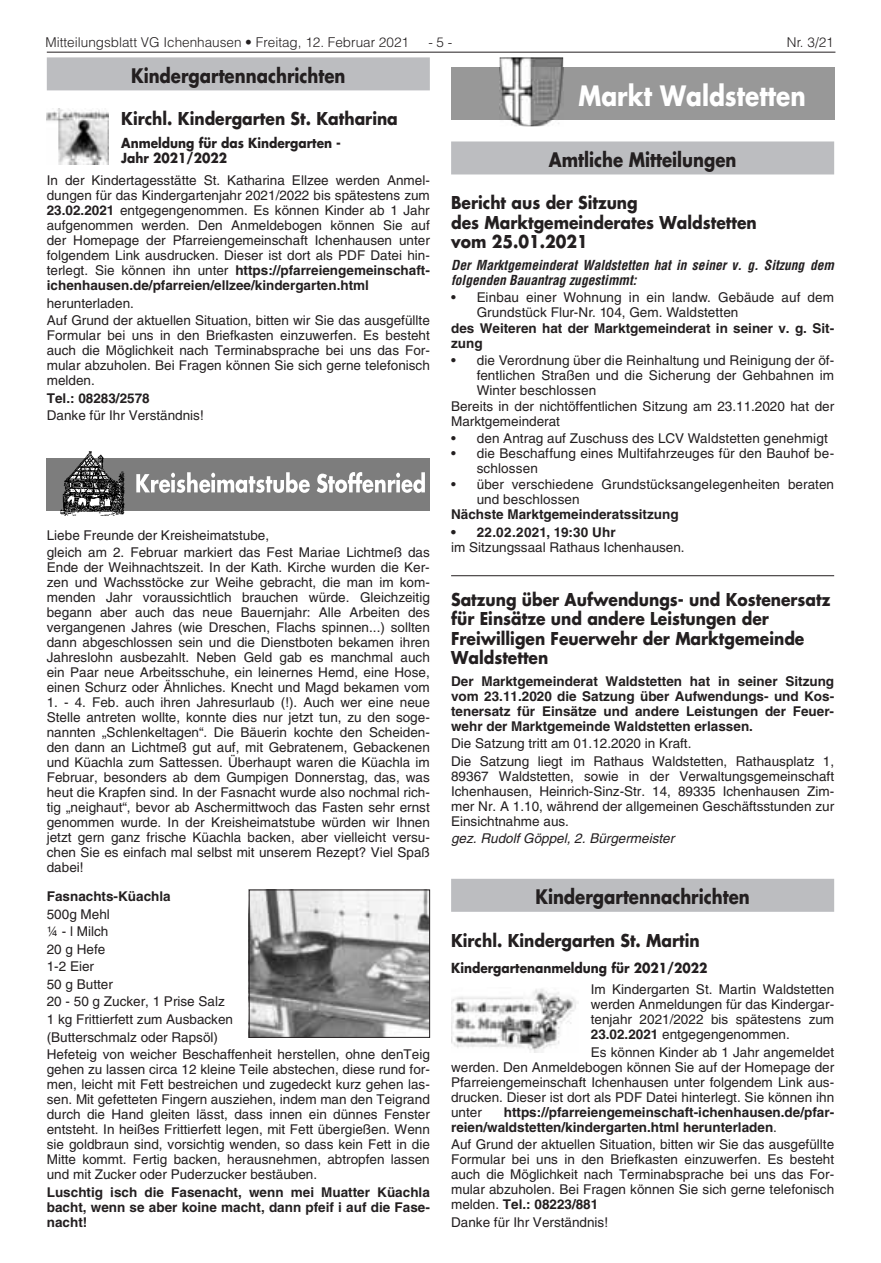
<style>
.page{position:relative;width:881px;height:1263px;background:#fff}
.page>*{position:absolute;margin:0;border:0;box-sizing:border-box;transform-origin:0 0}
.t1{font:700 27.3px "Futura LT";color:#fff;scale:.85 1}
.t2{font:700 19.5px "Futura LT";color:#231f20;scale:.85 1}
.t3{font:700 17.25px/19.5px "Futura LT";color:#231f20;scale:.9 1}
.t4{font:13.5px/15px "Helvetica LT";color:#231f20;text-align:justify}
.t5{font:700 13.5px/15px "Helvetica LT";color:#231f20}
.t6{font:italic 700 condensed 13.5px/15px "Helvetica LT";color:#231f20}
.t7{font:700 13.5px/15px "Futura LT";color:#231f20;scale:.9 1}
.t8{font:300 13.5px "Helvetica LT";color:#231f20}
.t9{font:italic 13.5px "Helvetica LT";color:#231f20}
.t10{font:700 13.5px "Helvetica LT";letter-spacing:.02em;color:#231f20}
.s1{font-weight:700}
.s2{font-weight:400}
</style>
<div class="page">
<hr style="left:47px;top:52px;width:788px;height:1px;background:#231f20">
<div style="left:451px;top:141px;width:382px;height:33px;background:#bcbdc0"></div>
<hr style="left:451px;top:575px;width:382px;height:1px;background:#231f20">
<div style="left:451px;top:879px;width:382px;height:33px;background:#bcbdc0"></div>
<div style="left:451px;top:67px;width:382px;height:53px;background:#989898"></div>
<img style="left:499px;top:57px;width:64px;height:69px">
<img style="left:499px;top:67px;width:64px;height:53px">
<img style="left:451px;top:989px;width:126px;height:64px">
<div style="left:47px;top:57px;width:382px;height:33px;background:#bcbdc0"></div>
<img style="left:47px;top:109px;width:61px;height:56px">
<div style="left:47px;top:458px;width:382px;height:52px;background:#7d7d7d"></div>
<svg style="left:136px;top:472px;width:289px;height:21px"></svg>
<img style="left:60px;top:451px;width:70px;height:65px">
<img style="left:251px;top:892px;width:176px;height:143px">
<div style="left:249px;top:890px;width:180px;height:147px;border:1px solid #231f20"></div>
<p class="t8" style="left:45px;top:34px;width:365px">Mitteilungsblatt VG Ichenhausen • Freitag, 12. Februar 2021</p>
<p class="t8" style="left:428px;top:34px;width:26px">- 5 -</p>
<p class="t8" style="left:786px;top:34px;width:48px">Nr. 3/21</p>
<h1 class="t1" style="left:578px;top:77px;width:268px">Markt Waldstetten</h1>
<h2 class="t2" style="left:131px;top:62px;width:254px">Kindergartennachrichten</h2>
<p class="t3" style="left:121px;top:109px;width:309px">Kirchl. Kindergarten St. Katharina</p>
<p class="t7" style="left:121px;top:136px;width:245px">Anmeldung für das Kindergarten -<br>Jahr 2021/2022</p>
<p class="t4" style="left:47px;top:173px;width:384px">In der Kindertagesstätte St. Katharina Ellzee werden Anmel&shy;dungen für das Kindergartenjahr 2021/2022 bis spätestens zum <span class="s1">23.02.2021</span> entgegengenommen. Es können Kinder ab 1 Jahr aufgenommen werden. Den Anmeldebogen können Sie auf der Homepage der Pfarreiengemeinschaft Ichenhausen unter folgendem Link ausdrucken. Dieser ist dort als PDF Datei hin&shy;terlegt. Sie können ihn unter <span class="s1">https://pfarreiengemeinschaft&shy;ichenhausen.de/pfarreien/ellzee/kindergarten.html</span></p>
<p class="t4" style="left:47px;top:294px;width:384px;line-height:17.5px">herunterladen.<br>Auf Grund der aktuellen Situation, bitten wir Sie das ausgefüllte</p>
<p class="t4" style="left:47px;top:328px;width:384px">Formular bei uns in den Briefkasten einzuwerfen. Es besteht auch die Möglichkeit nach Terminabsprache bei uns das For&shy;mular abzuholen. Bei Fragen können Sie sich gerne telefonisch melden.</p>
<p class="t5" style="left:47px;top:390px;width:104px">Tel.: 08283/2578</p>
<p class="t4" style="left:47px;top:408px;width:158px">Danke für Ihr Verständnis!</p>
<h2 class="t2" style="left:548px;top:146px;width:222px">Amtliche Mitteilungen</h2>
<p class="t3" style="left:451px;top:193px;width:341px">Bericht aus der Sitzung<br>des Marktgemeinderates Waldstetten vom 25.01.2021</p>
<p class="t6" style="left:451px;top:257px;width:384px">Der Marktgemeinderat Waldstetten hat in seiner v. g. Sitzung dem folgenden Bauantrag zugestimmt:</p>
<p class="t4" style="left:476px;top:290px;width:359px;text-indent:-26px">• Einbau einer Wohnung in ein landw. Gebäude auf dem<br>Grundstück Flur-Nr. 104, Gem. Waldstetten</p>
<p class="t5" style="left:451px;top:320px;width:384px">des Weiteren hat der Marktgemeinderat in seiner v. g. Sit&shy;zung</p>
<p class="t4" style="left:451px;top:353px;width:384px">• die Verordnung über die Reinhaltung und Reinigung der öf-</p>
<p class="t4" style="left:476px;top:368px;width:359px">fentlichen Straßen und die Sicherung der Gehbahnen im</p>
<p class="t4" style="left:476px;top:383px;width:121px">Winter beschlossen</p>
<p class="t4" style="left:451px;top:398px;width:384px">Bereits in der nichtöffentlichen Sitzung am 23.11.2020 hat der</p>
<p class="t4" style="left:451px;top:413px;width:110px">Marktgemeinderat</p>
<p class="t4" style="left:451px;top:431px;width:378px">• den Antrag auf Zuschuss des LCV Waldstetten genehmigt</p>
<p class="t4" style="left:476px;top:446px;width:359px;text-indent:-26px">• die Beschaffung eines Multifahrzeuges für den Bauhof be&shy;schlossen</p>
<p class="t4" style="left:476px;top:476px;width:359px;text-indent:-26px">• über verschiedene Grundstücksangelegenheiten beraten und beschlossen</p>
<p class="t5" style="left:451px;top:507px;width:229px">Nächste Marktgemeinderatssitzung</p>
<p class="t10" style="left:451px;top:524px;width:166px">• 22.02.2021, 19:30 Uhr</p>
<p class="t4" style="left:451px;top:540px;width:235px">im Sitzungssaal Rathaus Ichenhausen.</p>
<p class="t3" style="left:451px;top:589px;width:423px">Satzung über Aufwendungs- und Kostenersatz für Einsätze und andere Leistungen der Freiwilligen Feuerwehr der Marktgemeinde Waldstetten</p>
<p class="t5" style="left:451px;top:673px;width:384px;text-align:justify">Der Marktgemeinderat Waldstetten hat in seiner Sitzung vom 23.11.2020 die Satzung über Aufwendungs- und Kos&shy;tenersatz für Einsätze und andere Leistungen der Feuer&shy;wehr der Marktgemeinde Waldstetten erlassen.</p>
<p class="t4" style="left:451px;top:735px;width:384px;line-height:17.4px">Die Satzung tritt am 01.12.2020 in Kraft.<br>Die Satzung liegt im Rathaus Waldstetten, Rathausplatz 1,</p>
<p class="t4" style="left:451px;top:769px;width:384px">89367 Waldstetten, sowie in der Verwaltungsgemeinschaft Ichenhausen, Heinrich-Sinz-Str. 14, 89335 Ichenhausen Zim&shy;mer Nr. A 1.10, während der allgemeinen Geschäftsstunden zur Einsichtnahme aus.</p>
<p class="t9" style="left:451px;top:831px;width:224px">gez. Rudolf Göppel, 2. Bürgermeister</p>
<p class="t4" style="left:47px;top:526px;width:384px;line-height:17.5px">Liebe Freunde der Kreisheimatstube,<br>gleich am 2. Februar markiert das Fest Mariae Lichtmeß das</p>
<p class="t4" style="left:47px;top:560px;width:384px">Ende der Weihnachtszeit. In der Kath. Kirche wurden die Ker&shy;zen und Wachsstöcke zur Weihe gebracht, die man im kom&shy;menden Jahr voraussichtlich brauchen würde. Gleichzeitig begann aber auch das neue Bauernjahr: Alle Arbeiten des vergangenen Jahres (wie Dreschen, Flachs spinnen...) sollten dann abgeschlossen sein und die Dienstboten bekamen ihren Jahreslohn ausbezahlt. Neben Geld gab es manchmal auch ein Paar neue Arbeitsschuhe, ein leinernes Hemd, eine Hose, einen Schurz oder Ähnliches. Knecht und Magd bekamen vom</p>
<p class="t4" style="left:47px;top:695px;width:384px">1. - 4. Feb. auch ihren Jahresurlaub (!). Auch wer eine neue Stelle antreten wollte, konnte dies nur jetzt tun, zu den soge&shy;nannten „Schlenkeltagen“. Die Bäuerin kochte den Scheiden&shy;den dann an Lichtmeß gut auf, mit Gebratenem, Gebackenen und Küachla zum Sattessen. Überhaupt waren die Küachla im Februar, besonders ab dem Gumpigen Donnerstag, das, was heut die Krapfen sind. In der Fasnacht wurde also nochmal rich&shy;tig „neighaut“, bevor ab Aschermittwoch das Fasten sehr ernst genommen wurde. In der Kreisheimatstube würden wir Ihnen jetzt gern ganz frische Küachla backen, aber vielleicht versu&shy;chen Sie es einfach mal selbst mit unserem Rezept? Viel Spaß dabei!</p>
<p class="t5" style="left:47px;top:889px;width:125px">Fasnachts-Küachla</p>
<p class="t4" style="left:47px;top:905px;width:384px;line-height:17.5px;text-align:left">500g Mehl<br>¼ - l Milch<br>20 g Hefe<br>1-2 Eier<br>50 g Butter<br>20 - 50 g Zucker, 1 Prise Salz<br>1 kg Frittierfett zum Ausbacken<br>(Butterschmalz oder Rapsöl)<br>Hefeteig von weicher Beschaffenheit herstellen, ohne denTeig</p>
<p class="t4" style="left:47px;top:1062px;width:384px">gehen zu lassen circa 12 kleine Teile abstechen, diese rund for&shy;men, leicht mit Fett bestreichen und zugedeckt kurz gehen las&shy;sen. Mit gefetteten Fingern ausziehen, indem man den Teigrand durch die Hand gleiten lässt, dass innen ein dünnes Fenster entsteht. In heißes Frittierfett legen, mit Fett übergießen. Wenn sie goldbraun sind, vorsichtig wenden, so dass kein Fett in die Mitte kommt. Fertig backen, herausnehmen, abtropfen lassen und mit Zucker oder Puderzucker bestäuben.</p>
<p class="t5" style="left:47px;top:1184px;width:384px;text-align:justify">Luschtig isch die Fasenacht, wenn mei Muatter Küachla bacht, wenn se aber koine macht, dann pfeif i auf die Fase&shy;nacht!</p>
<h2 class="t2" style="left:535px;top:884px;width:254px">Kindergartennachrichten</h2>
<p class="t3" style="left:451px;top:930px;width:278px">Kirchl. Kindergarten St. Martin</p>
<p class="t7" style="left:451px;top:960px;width:286px">Kindergartenanmeldung für 2021/2022</p>
<p class="t4" style="left:590px;top:982px;width:245px">Im Kindergarten St. Martin Waldstetten werden Anmeldungen für das Kindergar&shy;tenjahr 2021/2022 bis spätestens zum <span class="s1">23.02.2021</span> entgegengenommen.</p>
<p class="t4" style="left:451px;top:1044px;width:384px;text-indent:140px">Es können Kinder ab 1 Jahr angemeldet werden. Den Anmeldebogen können Sie auf der Homepage der Pfarreiengemeinschaft Ichenhausen unter folgendem Link aus&shy;drucken. Dieser ist dort als PDF Datei hinterlegt. Sie können ihn unter</p>
<p class="t5" style="left:451px;top:1104px;width:384px;text-indent:53px">https://pfarreiengemeinschaft-ichenhausen.de/pfar&shy;reien/waldstetten/kindergarten.html herunterladen<span class="s2">.</span></p>
<p class="t4" style="left:451px;top:1137px;width:384px">Auf Grund der aktuellen Situation, bitten wir Sie das ausgefüllte Formular bei uns in den Briefkasten einzuwerfen. Es besteht auch die Möglichkeit nach Terminabsprache bei uns das For&shy;mular abzuholen. Bei Fragen können Sie sich gerne telefonisch melden. <span class="s1">Tel.: 08223/881</span></p>
<p class="t4" style="left:451px;top:1214px;width:158px">Danke für Ihr Verständnis!</p>
</div>
